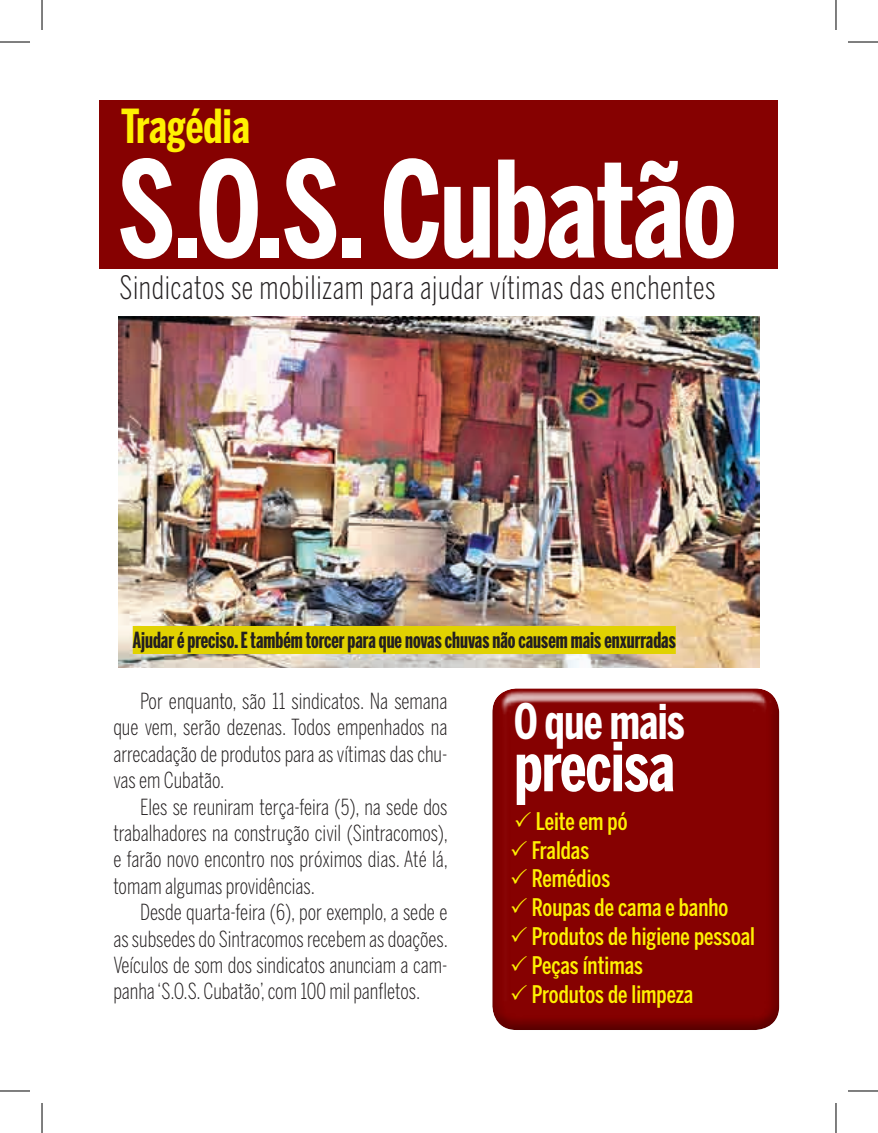
<style>
.page{position:relative;width:878px;height:1133px;background:#fff}
.page>*{position:absolute;margin:0;border:0;box-sizing:border-box;transform-origin:0 0}
.t1{font:700 132.6px "Benton Sans Comp";letter-spacing:-.01em;color:#fff;scale:.92 1}
.t2{font:700 68.6px "Benton Sans Comp";letter-spacing:-.01em;color:#fff;scale:.92 1}
.t3{font:700 48.6px "Benton Sans Comp";letter-spacing:-.01em;color:#fff;scale:.92 1}
.t4{font:700 46.6px "Benton Sans Comp";color:#fff101;scale:.92 1}
.t5{font:300 32px "Benton Sans Comp";letter-spacing:.02em;color:#231f20;scale:.95 1}
.t6{font:500 24px/29px "Benton Sans Comp";color:#fff101}
.t7{font:300 22px/26.4px "Benton Sans Comp";color:#231f20;text-align:justify}
.t8{font:700 22px "Benton Sans Extra Comp";color:#231f20}
</style>
<div class="page">
<div style="left:100px;top:100px;width:678px;height:169px;background:#860101"></div>
<img style="left:119px;top:316px;width:640px;height:351px">
<div style="left:488px;top:680px;width:292px;height:350px;background:#231f20;opacity:.75"></div>
<div style="left:133px;top:626px;width:543px;height:28px;background:#e1d201"></div>
<hr style="left:0;top:42px;width:30px;height:1px;background:#000">
<hr style="left:848px;top:42px;width:30px;height:1px;background:#000">
<hr style="left:0;top:1090px;width:30px;height:1px;background:#000">
<hr style="left:848px;top:1090px;width:30px;height:1px;background:#000">
<hr style="left:42px;top:0;width:1px;height:30px;background:#000">
<hr style="left:42px;top:1103px;width:1px;height:30px;background:#000">
<hr style="left:835px;top:0;width:1px;height:30px;background:#000">
<hr style="left:835px;top:1103px;width:1px;height:30px;background:#000">
<svg style="left:515px;top:811px;width:16px;height:15px"></svg>
<svg style="left:511px;top:840px;width:16px;height:15px"></svg>
<svg style="left:511px;top:869px;width:16px;height:15px"></svg>
<svg style="left:511px;top:897px;width:16px;height:16px"></svg>
<svg style="left:511px;top:926px;width:16px;height:16px"></svg>
<svg style="left:511px;top:955px;width:16px;height:16px"></svg>
<svg style="left:511px;top:984px;width:16px;height:16px"></svg>
<h3 class="t4" style="left:121px;top:99px;width:142px">Tragédia</h3>
<h1 class="t1" style="left:118px;top:132px;width:673px">S.O.S. Cubatão</h1>
<h3 class="t5" style="left:119px;top:269px;width:629px">Sindicatos se mobilizam para ajudar vítimas das enchentes</h3>
<p class="t8" style="left:133px;top:627px;width:544px">Ajudar é preciso. E também torcer para que novas chuvas não causem mais enxurradas</p>
<p class="t7" style="left:113px;top:688px;width:336px;text-indent:27px">Por enquanto, são 11 sindicatos. Na semana que vem, serão dezenas. Todos empenhados na arrecadação de produtos para as vítimas das chu&shy;vas em Cubatão.</p>
<p class="t7" style="left:113px;top:793px;width:336px;text-indent:27px">Eles se reuniram terça-feira (5), na sede dos trabalhadores na construção civil (Sintracomos), e farão novo encontro nos próximos dias. Até lá, tomam algumas providências.</p>
<p class="t7" style="left:113px;top:899px;width:336px;text-indent:27px">Desde quarta-feira (6), por exemplo, a sede e as subsedes do Sintracomos recebem as doações.<br>Veículos de som dos sindicatos anunciam a cam&shy;panha ‘S.O.S. Cubatão’, com 100 mil panfletos.</p>
<h3 class="t3" style="left:514px;top:693px;width:187px">O que mais</h3>
<h2 class="t2" style="left:514px;top:726px;width:176px">precisa</h2>
<p class="t6" style="left:532px;top:806px;width:225px">Leite em pó<br>Fraldas<br>Remédios<br>Roupas de cama e banho<br>Produtos de higiene pessoal<br>Peças íntimas<br>Produtos de limpeza</p>
</div>
